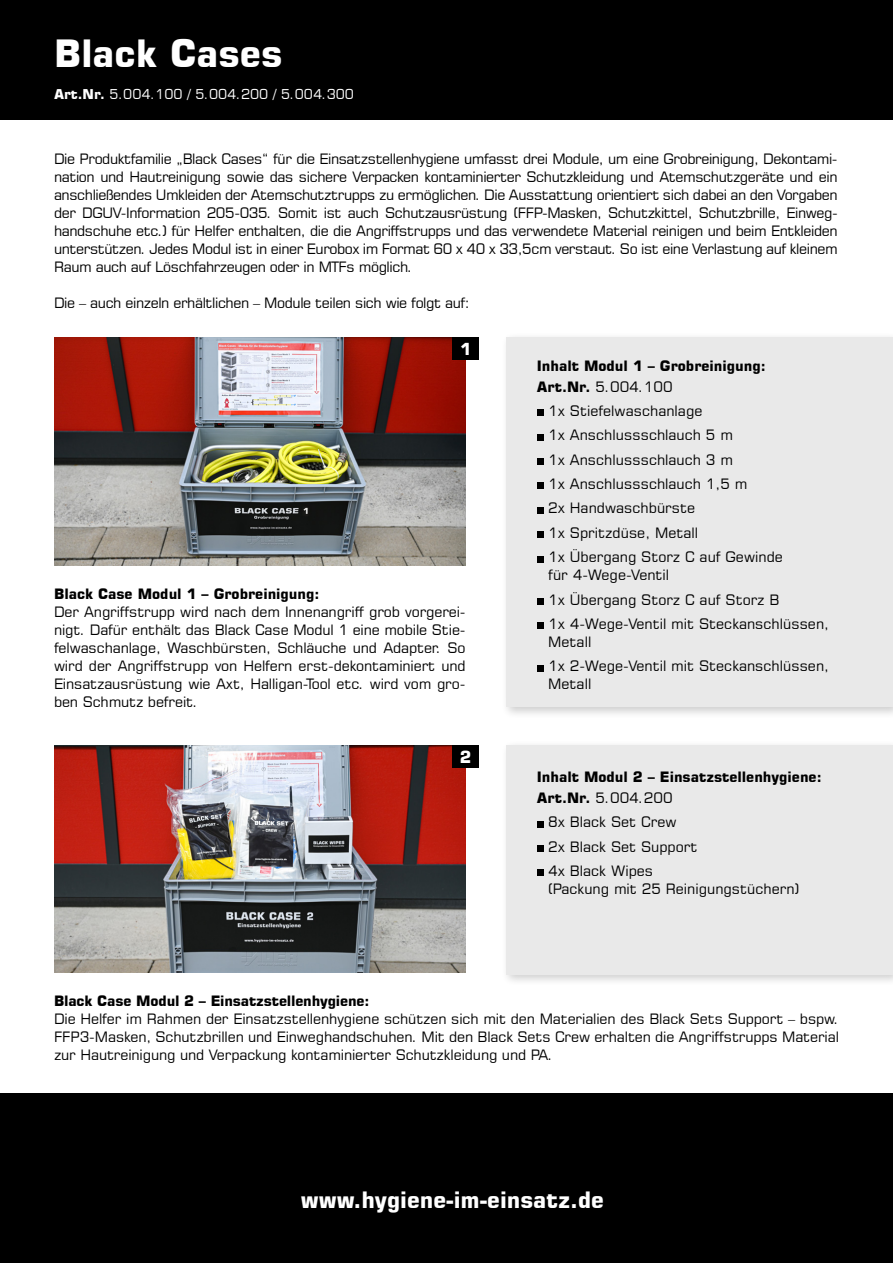
<style>
.page{position:relative;width:893px;height:1263px;background:#fff}
.page>*{position:absolute;margin:0;border:0;box-sizing:border-box;transform-origin:0 0}
.t1{font:700 37.5px "Square 721 BT";color:#fff}
.t2{font:700 22.5px "Square 721 BT";color:#fff}
.t3{font:700 16.5px "Square 721 BT";color:#fff}
.t4{font:14.25px/18px "Square 721 BT";color:#000}
.t5{font:700 14.25px/21px "Square 721 BT";color:#000}
.t6{font:14.25px "Square 721 BT";letter-spacing:-.03em;color:#000}
.t7{font:13.5px "Square 721 BT";color:#fff}
.s1{font-weight:700}
.s2{font-weight:400}
</style>
<div class="page">
<div style="left:0;top:1094px;width:893px;height:169px;background:#000"></div>
<div style="left:0;top:0;width:893px;height:119px;background:#000"></div>
<div style="left:501px;top:332px;width:392px;height:386px;background:#000;opacity:.2"></div>
<div style="left:506px;top:338px;width:387px;height:369px;background:#e9e9e9"></div>
<div style="left:537px;top:409px;width:6px;height:7px;background:#000"></div>
<svg style="left:537px;top:434px;width:6px;height:6px"></svg>
<div style="left:537px;top:458px;width:6px;height:7px;background:#000"></div>
<svg style="left:537px;top:483px;width:6px;height:6px"></svg>
<svg style="left:537px;top:507px;width:6px;height:6px"></svg>
<div style="left:537px;top:531px;width:6px;height:7px;background:#000"></div>
<svg style="left:537px;top:556px;width:6px;height:6px"></svg>
<svg style="left:537px;top:598px;width:6px;height:6px"></svg>
<div style="left:537px;top:622px;width:6px;height:7px;background:#000"></div>
<svg style="left:537px;top:665px;width:6px;height:6px"></svg>
<img style="left:54px;top:338px;width:412px;height:227px">
<div style="left:452px;top:338px;width:27px;height:22px;background:#000"></div>
<img style="left:54px;top:745px;width:412px;height:228px">
<div style="left:501px;top:740px;width:392px;height:246px;background:#000;opacity:.2"></div>
<div style="left:506px;top:745px;width:387px;height:230px;background:#e9e9e9"></div>
<svg style="left:537px;top:821px;width:6px;height:6px"></svg>
<div style="left:537px;top:845px;width:6px;height:7px;background:#000"></div>
<svg style="left:537px;top:870px;width:6px;height:6px"></svg>
<div style="left:452px;top:745px;width:27px;height:22px;background:#000"></div>
<hr style="left:892px;top:0;width:1px;height:1250px;background:#fff">
<h1 class="t1" style="left:54px;top:31px;width:230px">Black Cases</h1>
<p class="t7" style="left:54px;top:86px;width:302px"><span class="s1">Art.Nr.</span> 5.004.100 / 5.004.200 / 5.004.300</p>
<p class="t4" style="left:54px;top:149px;width:785px;text-align:justify">Die Produktfamilie „Black Cases“ für die Einsatzstellenhygiene umfasst drei Module, um eine Grobreinigung, Dekontami&shy;nation und Hautreinigung sowie das sichere Verpacken kontaminierter Schutzkleidung und Atemschutzgeräte und ein anschließendes Umkleiden der Atemschutztrupps zu ermöglichen. Die Ausstattung orientiert sich dabei an den Vorgaben der DGUV-Information 205-035. Somit ist auch Schutzausrüstung (FFP-Masken, Schutzkittel, Schutzbrille, Einweg&shy;handschuhe etc.) für Helfer enthalten, die die Angriffstrupps und das verwendete Material reinigen und beim Entkleiden unterstützen. Jedes Modul ist in einer Eurobox im Format 60 x 40 x 33,5cm verstaut. So ist eine Verlastung auf kleinem Raum auch auf Löschfahrzeugen oder in MTFs möglich.</p>
<p class="t6" style="left:54px;top:294px;width:417px">Die – auch einzeln erhältlichen – Module teilen sich wie folgt auf:</p>
<p class="t3" style="left:460px;top:339px;width:13px">1</p>
<p class="t5" style="left:54px;top:583px;width:267px">Black Case Modul 1 – Grobreinigung:</p>
<p class="t4" style="left:54px;top:603px;width:413px;text-align:justify">Der Angriffstrupp wird nach dem Innenangriff grob vorgerei&shy;nigt. Dafür enthält das Black Case Modul 1 eine mobile Stie&shy;felwaschanlage, Waschbürsten, Schläuche und Adapter. So wird der Angriffstrupp von Helfern erst-dekontaminiert und Einsatzausrüstung wie Axt, Halligan-Tool etc. wird vom gro&shy;ben Schmutz befreit.</p>
<p class="t3" style="left:460px;top:747px;width:13px">2</p>
<p class="t5" style="left:537px;top:355px;width:230px">Inhalt Modul 1 – Grobreinigung:<br>Art.Nr. <span class="s2">5.004.100</span></p>
<p class="t4" style="left:548px;top:398px;width:236px;line-height:24.5px">1x Stiefelwaschanlage<br>1x Anschlussschlauch 5 m<br>1x Anschlussschlauch 3 m<br>1x Anschlussschlauch 1,5 m<br>2x Handwaschbürste<br>1x Spritzdüse, Metall<br>1x Übergang Storz C auf Gewinde</p>
<p class="t4" style="left:548px;top:563px;width:282px;line-height:24.5px">für 4-Wege-Ventil<br>1x Übergang Storz C auf Storz B<br>1x 4-Wege-Ventil mit Steckanschlüssen,</p>
<p class="t4" style="left:548px;top:629px;width:282px;line-height:24.5px">Metall<br>1x 2-Wege-Ventil mit Steckanschlüssen,</p>
<p class="t4" style="left:548px;top:675px;width:45px">Metall</p>
<p class="t5" style="left:537px;top:766px;width:286px">Inhalt Modul 2 – Einsatzstellenhygiene:<br>Art.Nr. <span class="s2">5.004.200</span></p>
<p class="t4" style="left:548px;top:810px;width:151px;line-height:24.5px">8x Black Set Crew<br>2x Black Set Support<br>4x Black Wipes</p>
<p class="t4" style="left:548px;top:880px;width:253px">(Packung mit 25 Reinigungstüchern)</p>
<p class="t5" style="left:54px;top:991px;width:317px">Black Case Modul 2 – Einsatzstellenhygiene:</p>
<p class="t4" style="left:54px;top:1010px;width:786px;text-align:justify">Die Helfer im Rahmen der Einsatzstellenhygiene schützen sich mit den Materialien des Black Sets Support – bspw.<br>FFP3-Masken, Schutzbrillen und Einweghandschuhen. Mit den Black Sets Crew erhalten die Angriffstrupps Material zur Hautreinigung und Verpackung kontaminierter Schutzkleidung und PA.</p>
<h2 class="t2" style="left:301px;top:1186px;width:305px">www.hygiene-im-einsatz.de</h2>
</div>
